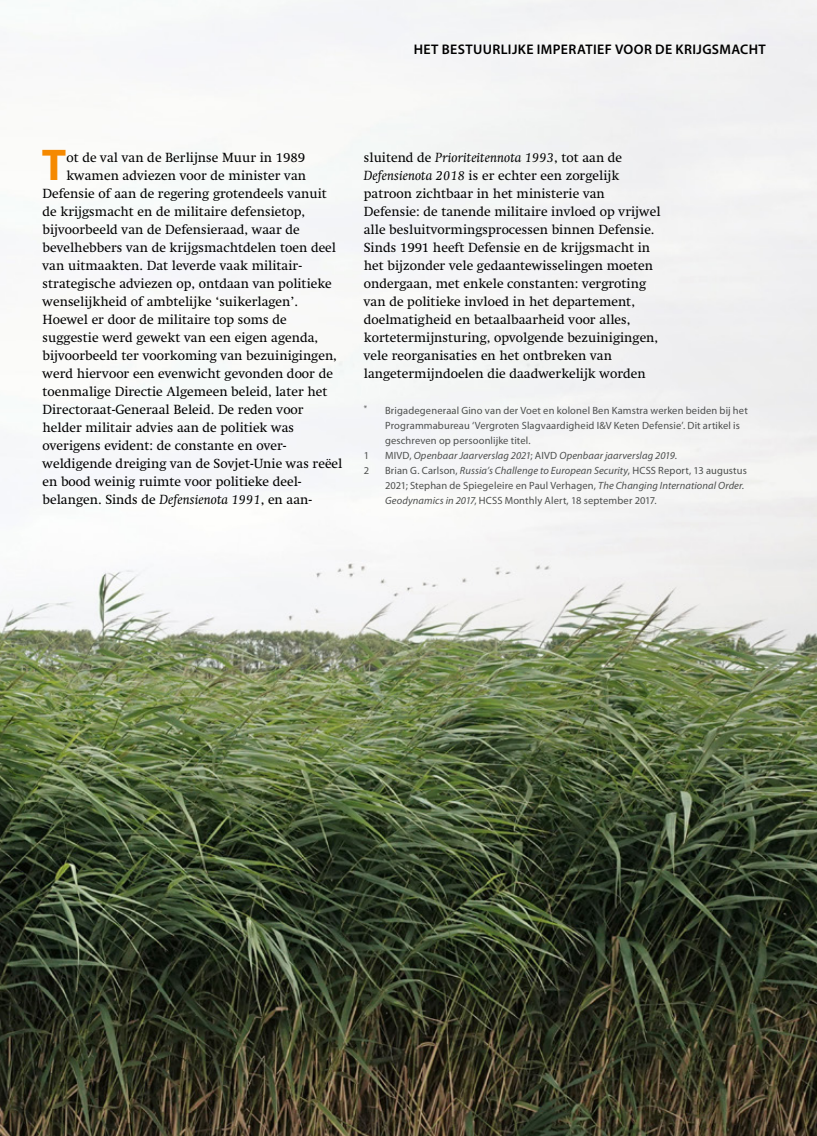
<style>
.page{position:relative;width:817px;height:1136px;background:#fff}
.page>*{position:absolute;margin:0;border:0;box-sizing:border-box;transform-origin:0 0}
.t1{font:700 44.7px "Myriad Pro";color:#f58900}
.t2{font:600 13.95px "Myriad Pro";letter-spacing:.03em;color:#000}
.t3{font:13.5px/18px "Swift LT Std";color:#000}
.t4{font:10.5px/15px "Myriad Pro";letter-spacing:.015em;color:#4d4f4e}
.t5{font:italic 10.5px "Myriad Pro";letter-spacing:.01em;color:#4d4f4e}
.s1{font-style:italic}
.s2{font-style:normal}
</style>
<div class="page">
<img style="left:0;top:0;width:816px;height:1135px">
<p class="t2" style="left:413px;top:40px;width:353px">HET BESTUURLIJKE IMPERATIEF VOOR DE KRIJGSMACHT</p>
<h1 class="t1" style="left:42px;top:136px;width:26px">T</h1>
<p class="t3" style="left:66px;top:149px;width:240px">ot de val van de Berlijnse Muur in 1989</p>
<p class="t3" style="left:66px;top:167px;width:241px">kwamen adviezen voor de minister van</p>
<p class="t3" style="left:43px;top:185px;width:286px">Defensie of aan de regering grotendeels vanuit</p>
<p class="t3" style="left:43px;top:203px;width:264px">de krijgsmacht en de militaire defensietop,</p>
<p class="t3" style="left:43px;top:221px;width:259px">bijvoorbeeld van de Defensieraad, waar de</p>
<p class="t3" style="left:43px;top:239px;width:295px">bevelhebbers van de krijgsmachtdelen toen deel</p>
<p class="t3" style="left:43px;top:257px;width:261px">van uitmaakten. Dat leverde vaak militair-</p>
<p class="t3" style="left:43px;top:275px;width:290px">strategische adviezen op, ontdaan van politieke</p>
<p class="t3" style="left:43px;top:293px;width:257px">wenselijkheid of ambtelijke ‘suikerlagen’.</p>
<p class="t3" style="left:43px;top:311px;width:246px">Hoewel er door de militaire top soms de</p>
<p class="t3" style="left:43px;top:329px;width:277px">suggestie werd gewekt van een eigen agenda,</p>
<p class="t3" style="left:43px;top:347px;width:296px">bijvoorbeeld ter voorkoming van bezuinigingen,</p>
<p class="t3" style="left:43px;top:365px;width:292px">werd hiervoor een evenwicht gevonden door de</p>
<p class="t3" style="left:43px;top:383px;width:286px">toenmalige Directie Algemeen beleid, later het</p>
<p class="t3" style="left:43px;top:401px;width:262px">Directoraat-Generaal Beleid. De reden voor</p>
<p class="t3" style="left:43px;top:419px;width:253px">helder militair advies aan de politiek was</p>
<p class="t3" style="left:43px;top:437px;width:245px">overigens evident: de constante en over-</p>
<p class="t3" style="left:43px;top:455px;width:301px">weldigende dreiging van de Sovjet-Unie was reëel</p>
<p class="t3" style="left:43px;top:473px;width:260px">en bood weinig ruimte voor politieke deel-</p>
<p class="t3" style="left:43px;top:491px;width:270px">belangen. Sinds de <span class="s1">Defensienota 1991</span>, en aan-</p>
<p class="t3" style="left:364px;top:149px;width:298px">sluitend de <span class="s1">Prioriteitennota 1993</span>, tot aan de <span class="s1">Defensienota 2018</span> is er echter een zorgelijk patroon zichtbaar in het ministerie van Defensie: de tanende militaire invloed op vrijwel alle besluitvormingsprocessen binnen Defensie.<br>Sinds 1991 heeft Defensie en de krijgsmacht in het bijzonder vele gedaantewisselingen moeten ondergaan, met enkele constanten: vergroting van de politieke invloed in het departement, doelmatigheid en betaalbaarheid voor alles, kortetermijnsturing, opvolgende bezuinigingen, vele reorganisaties en het ontbreken van langetermijndoelen die daadwerkelijk worden</p>
<p class="t4" style="left:364px;top:403px;width:385px"><sup>*</sup> Brigadegeneraal Gino van der Voet en kolonel Ben Kamstra werken beiden bij het</p>
<p class="t4" style="left:385px;top:418px;width:356px">Programmabureau ‘Vergroten Slagvaardigheid I&amp;V Keten Defensie’. Dit artikel is</p>
<p class="t4" style="left:385px;top:433px;width:147px">geschreven op persoonlijke titel.</p>
<p class="t4" style="left:364px;top:448px;width:7px">1</p>
<p class="t5" style="left:385px;top:449px;width:293px"><span class="s2">MIVD,</span> Openbaar Jaarverslag 2021<span class="s2">; AIVD</span> Openbaar jaarverslag 2019<span class="s2">.</span></p>
<p class="t4" style="left:364px;top:463px;width:7px">2</p>
<p class="t4" style="left:385px;top:463px;width:363px">Brian G. Carlson, <span class="s1">Russia’s Challenge to European Security</span>, HCSS Report, 13 augustus<br>2021; Stephan de Spiegeleire en Paul Verhagen, <span class="s1">The Changing International Order.<br>Geodynamics in 2017</span>, HCSS Monthly Alert, 18 september 2017.</p>
</div>
